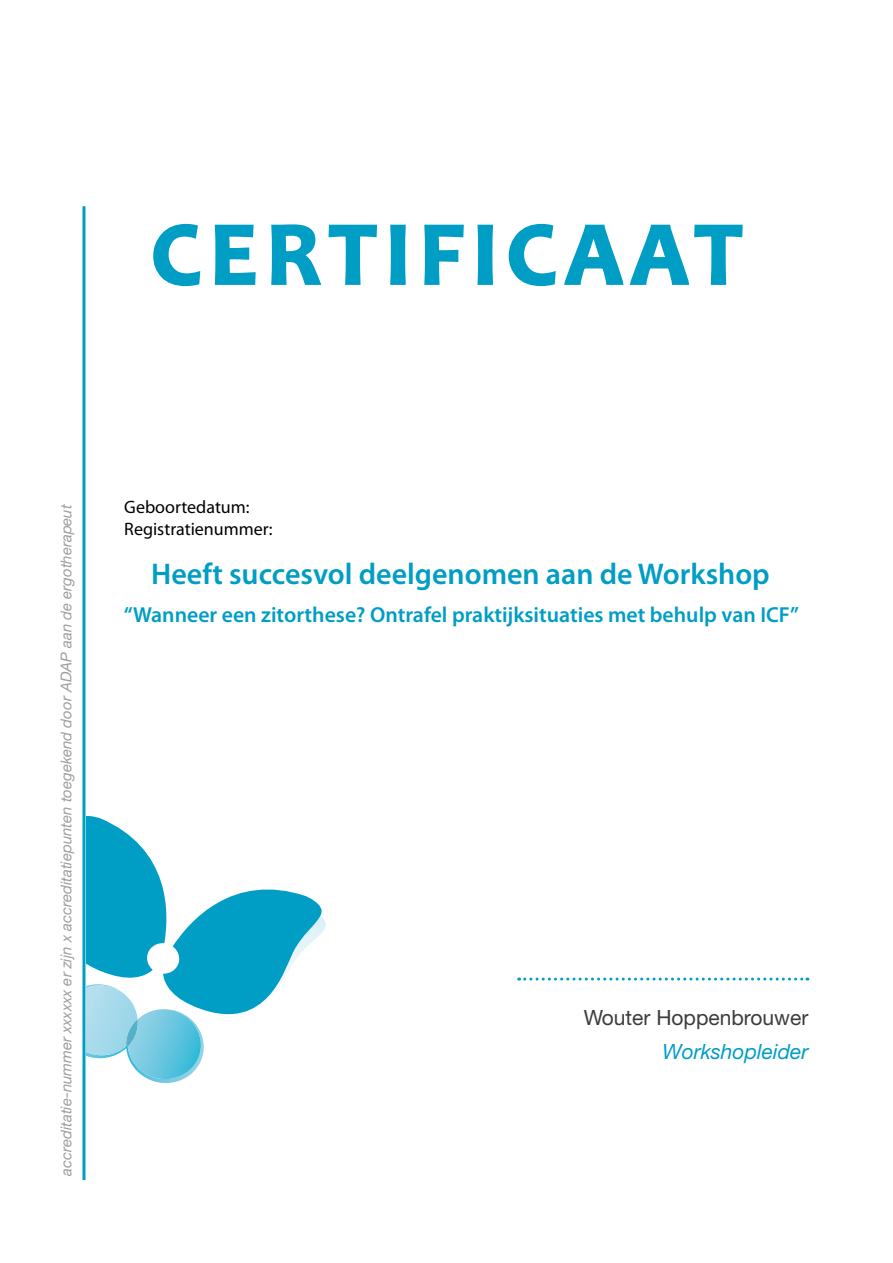
<style>
.page{position:relative;width:893px;height:1263px;background:#fff}
.page>*{position:absolute;margin:0;border:0;box-sizing:border-box;transform-origin:0 0}
.t1{font:700 90px "Candara";letter-spacing:.1em;color:#009dc5}
.t2{font:600 30px "Myriad Pro";color:#009dc5}
.t3{font:600 21.75px "Myriad Pro";color:#009dc5}
.t4{font:21px "Helvetica Neue";color:#3c3c3b}
.t5{font:italic 21px "Helvetica Neue";color:#009dc5}
.t6{font:18px/21.6px "Myriad Pro";color:#000}
.t7{font:italic 15px "Helvetica Neue";color:#3c3c3b}
</style>
<div class="page">
<svg style="left:85px;top:816px;width:241px;height:270px"></svg>
<svg style="left:519px;top:977px;width:289px;height:3px"></svg>
<svg style="left:153px;top:223px;width:48px;height:64px"></svg>
<svg style="left:214px;top:224px;width:42px;height:61px"></svg>
<svg style="left:271px;top:224px;width:106px;height:61px"></svg>
<svg style="left:390px;top:224px;width:16px;height:61px"></svg>
<svg style="left:424px;top:224px;width:40px;height:61px"></svg>
<svg style="left:477px;top:224px;width:16px;height:61px"></svg>
<svg style="left:508px;top:223px;width:48px;height:64px"></svg>
<svg style="left:564px;top:224px;width:179px;height:61px"></svg>
<hr style="left:82px;top:206px;width:3px;height:974px;background:#009dc5">
<h1 class="t1" style="left:151px;top:198px;width:592px">CERTIFICAAT</h1>
<p class="t7" style="left:57px;top:1176px;width:673px;rotate:-90deg">accreditatie-nummer xxxxxx er zijn x accreditatiepunten toegekend door ADAP aan de ergotherapeut</p>
<p class="t6" style="left:124px;top:496px;width:150px">Geboortedatum:<br>Registratienummer:</p>
<h2 class="t2" style="left:151px;top:555px;width:620px">Heeft succesvol deelgenomen aan de Workshop</h2>
<h3 class="t3" style="left:124px;top:600px;width:677px">“Wanneer een zitorthese? Ontrafel praktijksituaties met behulp van ICF”</h3>
<h3 class="t4" style="left:584px;top:1005px;width:226px">Wouter Hoppenbrouwer</h3>
<h3 class="t5" style="left:663px;top:1039px;width:147px">Workshopleider</h3>
</div>
